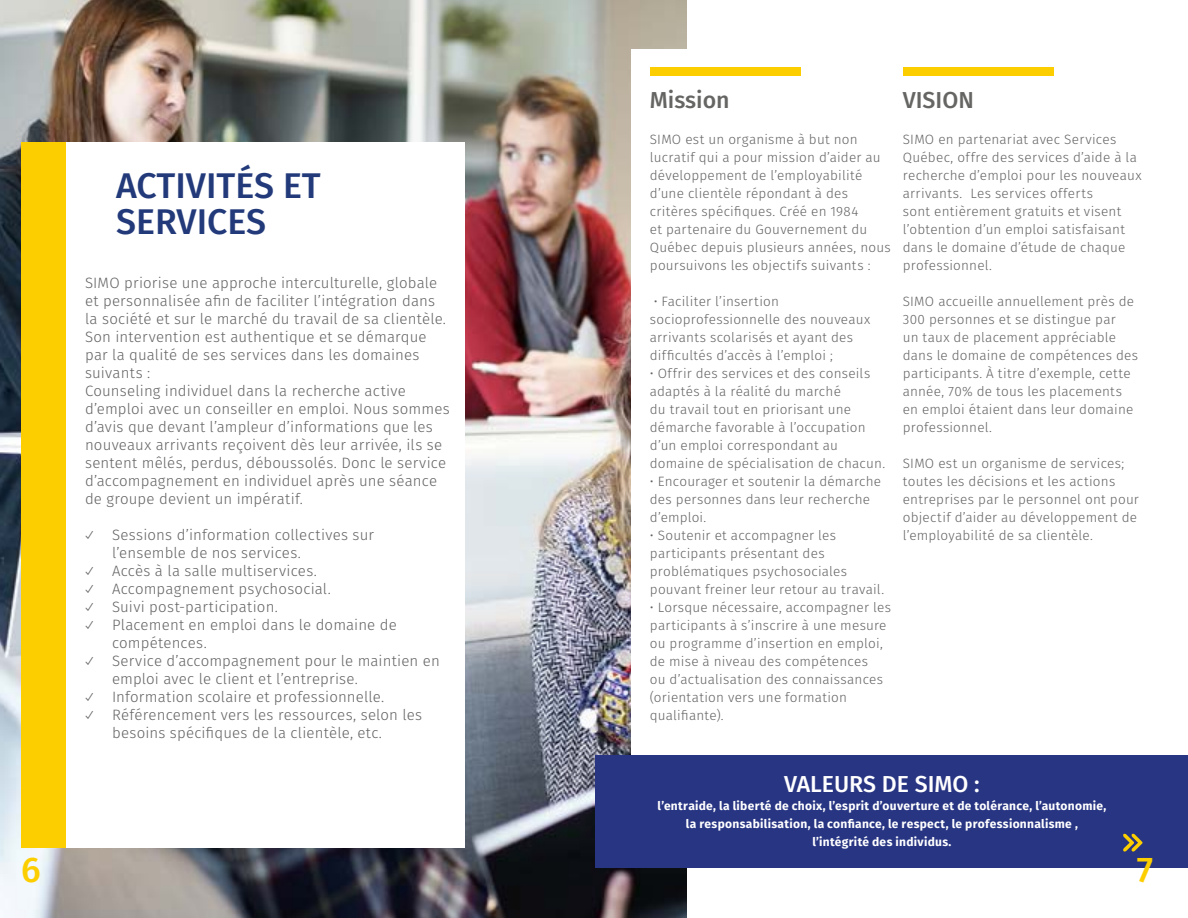
<style>
.page{position:relative;width:1188px;height:918px;background:#fff}
.page>*{position:absolute;margin:0;border:0;box-sizing:border-box;transform-origin:0 0}
.t1{font:500 35.7px/36px "Fira Sans";color:#223a7a}
.t2{font:500 35.7px "Fira Sans";color:#fcce00}
.t3{font:500 23.1px "Fira Sans";color:#fff}
.t4{font:500 23.1px "Fira Sans";color:#656563}
.t5{font:300 15px/18px "Fira Sans";letter-spacing:.01em;color:#646363}
.t6{font:300 13.5px/18px "Fira Sans";letter-spacing:.015em;color:#646363}
.t7{font:700 12px/18px "Fira Sans";letter-spacing:.025em;color:#fff;text-align:center}
.s1{font-family:"Apple Gothic";font-weight:400}
</style>
<div class="page">
<img style="left:0;top:0;width:686px;height:918px">
<div style="left:39px;top:143px;width:426px;height:705px;background:#fff"></div>
<div style="left:21px;top:143px;width:45px;height:705px;background:#fcce00"></div>
<div style="left:632px;top:49px;width:556px;height:716px;background:#fff"></div>
<div style="left:596px;top:756px;width:592px;height:112px;background:#283583"></div>
<div style="left:650px;top:67px;width:151px;height:9px;background:#fcce00"></div>
<div style="left:903px;top:67px;width:151px;height:9px;background:#fcce00"></div>
<svg style="left:1123px;top:833px;width:20px;height:19px"></svg>
<h1 class="t1" style="left:116px;top:166px;width:206px">ACTIVITÉS ET<br>SERVICES</h1>
<p class="t5" style="left:85px;top:274px;width:366px">SIMO priorise une approche interculturelle, globale et personnalisée afin de faciliter l’intégration dans la société et sur le marché du travail de sa clientèle.<br>Son intervention est authentique et se démarque par la qualité de ses services dans les domaines suivants :<br>Counseling individuel dans la recherche active d’emploi avec un conseiller en emploi. Nous sommes d’avis que devant l’ampleur d’informations que les nouveaux arrivants reçoivent dès leur arrivée, ils se sentent mêlés, perdus, déboussolés. Donc le service d’accompagnement en individuel après une séance de groupe devient un impératif.</p>
<p class="t5" style="left:112px;top:526px;width:263px;text-indent:-27px"><span class="s1">✓</span> Sessions d’information collectives sur l’ensemble de nos services.</p>
<p class="t5" style="left:85px;top:562px;width:233px"><span class="s1">✓</span> Accès à la salle multiservices.</p>
<p class="t5" style="left:85px;top:580px;width:247px"><span class="s1">✓</span> Accompagnement psychosocial.</p>
<p class="t5" style="left:85px;top:598px;width:194px"><span class="s1">✓</span> Suivi post-participation.</p>
<p class="t5" style="left:112px;top:616px;width:286px;text-indent:-27px"><span class="s1">✓</span> Placement en emploi dans le domaine de compétences.</p>
<p class="t5" style="left:112px;top:652px;width:329px;text-indent:-27px"><span class="s1">✓</span> Service d’accompagnement pour le maintien en emploi avec le client et l’entreprise.</p>
<p class="t5" style="left:85px;top:688px;width:301px"><span class="s1">✓</span> Information scolaire et professionnelle.</p>
<p class="t5" style="left:112px;top:706px;width:312px;text-indent:-27px"><span class="s1">✓</span> Référencement vers les ressources, selon les besoins spécifiques de la clientèle, etc.</p>
<h2 class="t4" style="left:650px;top:81px;width:81px">Mission</h2>
<p class="t6" style="left:650px;top:130px;width:242px">SIMO est un organisme à but non lucratif qui a pour mission d’aider au développement de l’employabilité d’une clientèle répondant à des critères spécifiques. Créé en 1984<br>et partenaire du Gouvernement du Québec depuis plusieurs années, nous poursuivons les objectifs suivants :</p>
<p class="t6" style="left:650px;top:292px;width:222px">• Faciliter l’insertion socioprofessionnelle des nouveaux arrivants scolarisés et ayant des difficultés d’accès à l’emploi ;</p>
<p class="t6" style="left:650px;top:364px;width:237px">• Offrir des services et des conseils adaptés à la réalité du marché<br>du travail tout en priorisant une démarche favorable à l’occupation d’un emploi correspondant au domaine de spécialisation de chacun.</p>
<p class="t6" style="left:650px;top:472px;width:233px">• Encourager et soutenir la démarche des personnes dans leur recherche d’emploi.</p>
<p class="t6" style="left:650px;top:526px;width:236px">• Soutenir et accompagner les participants présentant des problématiques psychosociales pouvant freiner leur retour au travail.</p>
<p class="t6" style="left:650px;top:598px;width:243px">• Lorsque nécessaire, accompagner les participants à s’inscrire à une mesure ou programme d’insertion en emploi, de mise à niveau des compétences<br>ou d’actualisation des connaissances (orientation vers une formation qualifiante).</p>
<h2 class="t4" style="left:903px;top:81px;width:73px">VISION</h2>
<p class="t6" style="left:903px;top:130px;width:240px">SIMO en partenariat avec Services Québec, offre des services d’aide à la recherche d’emploi pour les nouveaux arrivants. Les services offerts<br>sont entièrement gratuits et visent l’obtention d’un emploi satisfaisant dans le domaine d’étude de chaque professionnel.</p>
<p class="t6" style="left:903px;top:292px;width:237px">SIMO accueille annuellement près de<br>300 personnes et se distingue par<br>un taux de placement appréciable dans le domaine de compétences des participants. À titre d’exemple, cette année, 70% de tous les placements en emploi étaient dans leur domaine professionnel.</p>
<p class="t6" style="left:903px;top:454px;width:238px">SIMO est un organisme de services; toutes les décisions et les actions entreprises par le personnel ont pour objectif d’aider au développement de l’employabilité de sa clientèle.</p>
<h2 class="t3" style="left:784px;top:765px;width:197px">VALEURS DE SIMO :</h2>
<p class="t7" style="left:658px;top:796px;width:450px">l’entraide, la liberté de choix, l’esprit d’ouverture et de tolérance, l’autonomie, la responsabilisation, la confiance, le respect, le professionnalisme , l’intégrité des individus.</p>
<h1 class="t2" style="left:21px;top:841px;width:21px">6</h1>
<h1 class="t2" style="left:1137px;top:841px;width:18px">7</h1>
</div>
